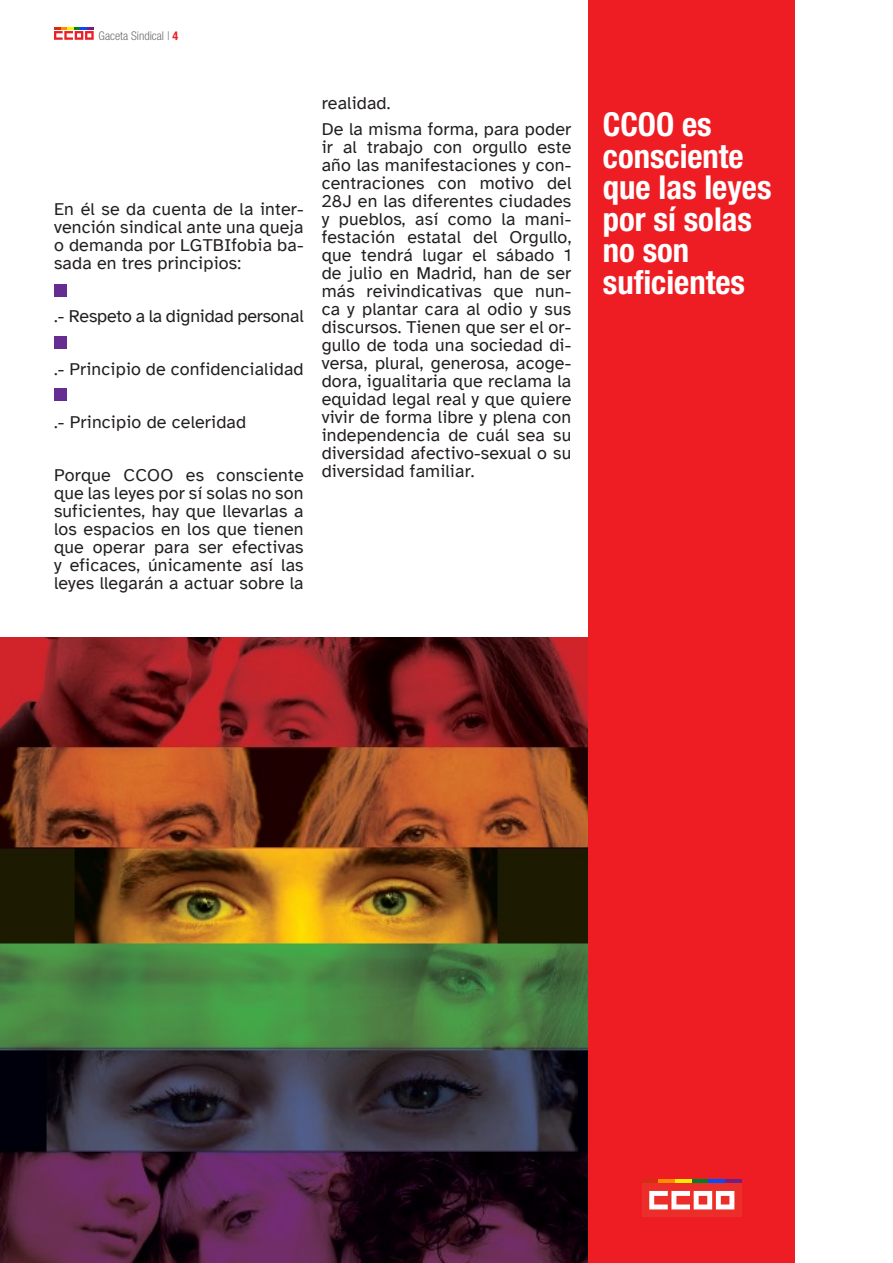
<style>
.page{position:relative;width:893px;height:1263px;background:#fff}
.page>*{position:absolute;margin:0;border:0;box-sizing:border-box;transform-origin:0 0}
.t1{font:700 condensed 33px/31.5px "Helvetica Neue LT Std";color:#fff}
.Entradillas{font:18px/18px "Atkinson Hyperlegible";letter-spacing:.01em;color:#231f20;text-align:justify}
.Entradillas-2{font:18px "Atkinson Hyperlegible";letter-spacing:-.01em;color:#231f20}
.t2{font:300 condensed 12px "Helvetica Neue LT Std";color:#6c6d70}
.s1{font-weight:700;color:#ee1d23}
</style>
<div class="page">
<img style="left:0;top:638px;width:589px;height:625px">
<div style="left:589px;top:0;width:206px;height:1263px;background:#ee1d23"></div>
<div style="left:54px;top:284px;width:12px;height:12px;background:#652d91"></div>
<svg style="left:54px;top:27px;width:40px;height:13px"></svg>
<div style="left:642px;top:1178px;width:17px;height:6px;background:#d42e12"></div>
<div style="left:658px;top:1178px;width:18px;height:6px;background:#ff8c00"></div>
<div style="left:675px;top:1178px;width:18px;height:6px;background:#ffed00"></div>
<div style="left:692px;top:1178px;width:17px;height:6px;background:#008026"></div>
<div style="left:708px;top:1178px;width:18px;height:6px;background:#004dff"></div>
<div style="left:725px;top:1178px;width:17px;height:6px;background:#731f80"></div>
<div style="left:642px;top:1183px;width:100px;height:34px;background:#eb2e29"></div>
<svg style="left:649px;top:1191px;width:85px;height:18px"></svg>
<div style="left:54px;top:336px;width:12px;height:13px;background:#652d91"></div>
<div style="left:54px;top:388px;width:12px;height:13px;background:#652d91"></div>
<p class="t2" style="left:99px;top:28px;width:81px">Gaceta Sindical | <span class="s1">4</span></p>
<p class="Entradillas" style="left:54px;top:200px;width:251px">En él se da cuenta de la inter&shy;vención sindical ante una queja o demanda por LGTBIfobia ba&shy;sada en tres principios:</p>
<p class="Entradillas-2" style="left:54px;top:306px;width:251px">.- Respeto a la dignidad personal</p>
<p class="Entradillas" style="left:54px;top:360px;width:251px">.- Principio de confidencialidad</p>
<p class="Entradillas" style="left:54px;top:413px;width:194px">.- Principio de celeridad</p>
<p class="Entradillas" style="left:54px;top:466px;width:251px">Porque CCOO es consciente que las leyes por sí solas no son suficientes, hay que llevarlas a los espacios en los que tienen que operar para ser efectivas y eficaces, únicamente así las leyes llegarán a actuar sobre la</p>
<p class="Entradillas" style="left:322px;top:94px;width:70px">realidad.</p>
<p class="Entradillas" style="left:322px;top:120px;width:251px">De la misma forma, para poder ir al trabajo con orgullo este año las manifestaciones y con&shy;centraciones con motivo del 28J en las diferentes ciudades y pueblos, así como la mani&shy;festación estatal del Orgullo, que tendrá lugar el sábado 1 de julio en Madrid, han de ser más reivindicativas que nun&shy;ca y plantar cara al odio y sus discursos. Tienen que ser el or&shy;gullo de toda una sociedad di&shy;versa, plural, generosa, acoge&shy;dora, igualitaria que reclama la equidad legal real y que quiere vivir de forma libre y plena con independencia de cuál sea su diversidad afectivo-sexual o su diversidad familiar.</p>
<p class="t1" style="left:603px;top:108px;width:170px">CCOO es consciente que las leyes por sí solas no son</p>
<p class="t1" style="left:603px;top:266px;width:144px">suficientes</p>
</div>
